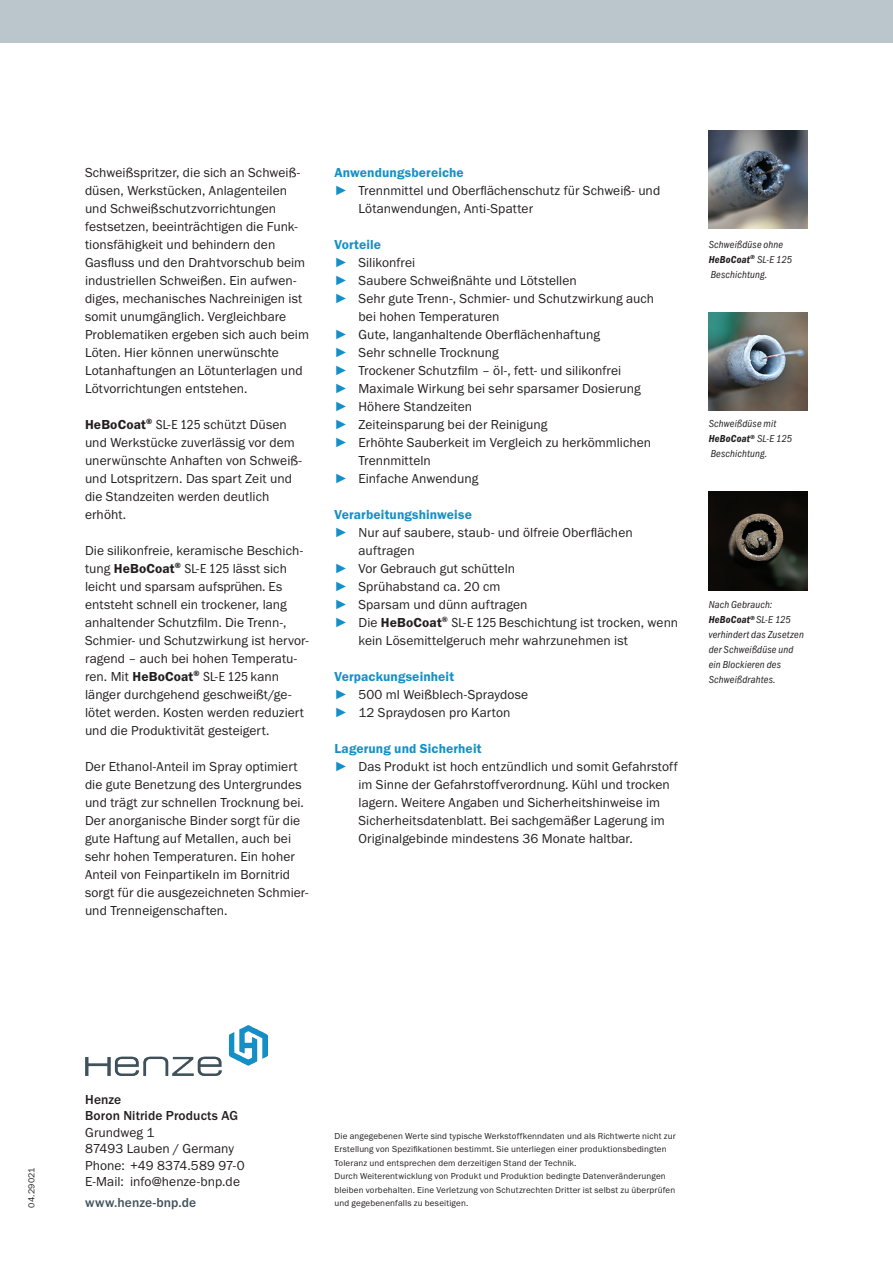
<style>
.page{position:relative;width:893px;height:1263px;background:#fff}
.page>*{position:absolute;margin:0;border:0;box-sizing:border-box;transform-origin:0 0}
.Fließtext{font:13.5px/18px "Franklin Gothic URW Boo";letter-spacing:.005em;color:#231f20}
.Fließtext_Datenblatt{font:13.5px/18px "Franklin Gothic URW Boo";letter-spacing:.005em;color:#231f20}
.Fließtext_Datenblatt-2{font:13.5px "Franklin Gothic URW Dem";letter-spacing:.01em;color:#1490c8}
.Fließtext_Datenblatt-3{font:500 13.5px/16.5px "Franklin Gothic URW";letter-spacing:.01em;color:#231f20}
.Headline_Fließtext{font:13.5px "Franklin Gothic URW Dem";letter-spacing:.01em;color:#1490c8}
.Fließtext_Datenblatt-4{font:500 13.5px "Franklin Gothic URW";letter-spacing:.01em;color:#41525c}
.t1{font:10.5px/15px "Franklin Gothic URW Con Boo Ita";letter-spacing:.015em;color:#231f20}
.BU{font:9px/13.5px "Franklin Gothic URW Boo";letter-spacing:.02em;color:#231f20}
.Fließtext_Datenblatt-5{font:9px "Franklin Gothic URW Boo";letter-spacing:.015em;color:#231f20}
.s1{font-family:"Franklin Gothic URW Dem"}
.s2{font-family:"Franklin Gothic URW Con Boo"}
.s3{font-family:"Franklin Gothic";font-weight:500;font-stretch:condensed;color:#1490c8}
.s4{font-family:"Franklin Gothic URW Con Dem Ita"}
</style>
<div class="page">
<img style="left:709px;top:492px;width:98px;height:99px">
<img style="left:709px;top:130px;width:98px;height:99px">
<img style="left:709px;top:312px;width:98px;height:99px">
<div style="left:0;top:0;width:893px;height:43px;background:#bac5cc"></div>
<img style="left:85px;top:1025px;width:183px;height:51px">
<p class="Fließtext" style="left:85px;top:163px;width:225px">Schweißspritzer, die sich an Schweiß&shy;düsen, Werkstücken, Anlagenteilen und Schweißschutzvorrichtungen festsetzen, beeinträchtigen die Funk&shy;tionsfähigkeit und behindern den Gasfluss und den Drahtvorschub beim industriellen Schweißen. Ein aufwen&shy;diges, mechanisches Nachreinigen ist somit unumgänglich. Vergleichbare Problematiken ergeben sich auch beim Löten. Hier können unerwünschte Lotanhaftungen an Lötunterlagen und Lötvorrichtungen entstehen.</p>
<p class="Fließtext" style="left:85px;top:415px;width:218px"><span class="s1">HeBoCoat</span><sup>®</sup> <span class="s2">SL-E 125</span> schützt Düsen und Werkstücke zuverlässig vor dem unerwünschte Anhaften von Schweiß&shy;und Lotspritzern. Das spart Zeit und die Standzeiten werden deutlich erhöht.</p>
<p class="Fließtext" style="left:85px;top:541px;width:225px">Die silikonfreie, keramische Beschich&shy;tung <span class="s1">HeBoCoat</span><sup>®</sup> <span class="s2">SL-E 125</span> lässt sich leicht und sparsam aufsprühen. Es entsteht schnell ein trockener, lang anhaltender Schutzfilm. Die Trenn-, Schmier- und Schutzwirkung ist hervor&shy;ragend – auch bei hohen Temperatu&shy;ren. Mit <span class="s1">HeBoCoat</span><sup>®</sup> <span class="s2">SL-E 125</span> kann länger durchgehend geschweißt/ge&shy;lötet werden. Kosten werden reduziert und die Produktivität gesteigert.</p>
<p class="Fließtext" style="left:85px;top:757px;width:225px">Der Ethanol-Anteil im Spray optimiert die gute Benetzung des Untergrundes und trägt zur schnellen Trocknung bei.<br>Der anorganische Binder sorgt für die gute Haftung auf Metallen, auch bei sehr hohen Temperaturen. Ein hoher Anteil von Feinpartikeln im Bornitrid sorgt für die ausgezeichneten Schmier&shy;und Trenneigenschaften.</p>
<p class="Headline_Fließtext" style="left:334px;top:164px;width:131px">Anwendungsbereiche</p>
<p class="Fließtext" style="left:358px;top:181px;width:303px;text-indent:-24px"><span class="s3">►</span> Trennmittel und Oberflächenschutz für Schweiß- und<br>Lötanwendungen, Anti-Spatter</p>
<p class="Fließtext_Datenblatt-2" style="left:334px;top:236px;width:48px">Vorteile</p>
<p class="Fließtext" style="left:334px;top:253px;width:82px"><span class="s3">►</span> Silikonfrei</p>
<p class="Fließtext" style="left:334px;top:271px;width:244px"><span class="s3">►</span> Saubere Schweißnähte und Lötstellen</p>
<p class="Fließtext" style="left:358px;top:289px;width:297px;text-indent:-24px"><span class="s3">►</span> Sehr gute Trenn-, Schmier- und Schutzwirkung auch bei hohen Temperaturen</p>
<p class="Fließtext" style="left:334px;top:325px;width:267px"><span class="s3">►</span> Gute, langanhaltende Oberflächenhaftung</p>
<p class="Fließtext" style="left:334px;top:343px;width:166px"><span class="s3">►</span> Sehr schnelle Trocknung</p>
<p class="Fließtext" style="left:334px;top:361px;width:288px"><span class="s3">►</span> Trockener Schutzfilm – öl-, fett- und silikonfrei</p>
<p class="Fließtext" style="left:334px;top:379px;width:308px"><span class="s3">►</span> Maximale Wirkung bei sehr sparsamer Dosierung</p>
<p class="Fließtext" style="left:334px;top:397px;width:139px"><span class="s3">►</span> Höhere Standzeiten</p>
<p class="Fließtext" style="left:334px;top:415px;width:214px"><span class="s3">►</span> Zeiteinsparung bei der Reinigung</p>
<p class="Fließtext" style="left:334px;top:433px;width:318px"><span class="s3">►</span> Erhöhte Sauberkeit im Vergleich zu herkömmlichen</p>
<p class="Fließtext" style="left:358px;top:451px;width:74px">Trennmitteln</p>
<p class="Fließtext" style="left:334px;top:469px;width:145px"><span class="s3">►</span> Einfache Anwendung</p>
<p class="Fließtext_Datenblatt-2" style="left:334px;top:506px;width:139px">Verarbeitungshinweise</p>
<p class="Fließtext_Datenblatt" style="left:358px;top:523px;width:276px;text-indent:-24px"><span class="s3">►</span> Nur auf saubere, staub- und ölfreie Oberflächen auftragen</p>
<p class="Fließtext_Datenblatt" style="left:334px;top:559px;width:182px"><span class="s3">►</span> Vor Gebrauch gut schütteln</p>
<p class="Fließtext_Datenblatt" style="left:334px;top:577px;width:167px"><span class="s3">►</span> Sprühabstand ca. 20 cm</p>
<p class="Fließtext_Datenblatt" style="left:334px;top:595px;width:194px"><span class="s3">►</span> Sparsam und dünn auftragen</p>
<p class="Fließtext_Datenblatt" style="left:358px;top:613px;width:321px;text-indent:-24px"><span class="s3">►</span> Die <span class="s1">HeBoCoat</span><sup>®</sup> <span class="s2">SL-E 125</span> Beschichtung ist trocken, wenn kein Lösemittelgeruch mehr wahrzunehmen ist</p>
<p class="Fließtext_Datenblatt-2" style="left:334px;top:668px;width:121px">Verpackungseinheit</p>
<p class="Fließtext" style="left:334px;top:685px;width:195px"><span class="s3">►</span> 500 ml Weißblech-Spraydose</p>
<p class="Fließtext" style="left:334px;top:703px;width:178px"><span class="s3">►</span> 12 Spraydosen pro Karton</p>
<p class="Fließtext_Datenblatt-2" style="left:334px;top:740px;width:149px">Lagerung und Sicherheit</p>
<p class="Fließtext_Datenblatt" style="left:358px;top:757px;width:321px;text-indent:-24px"><span class="s3">►</span> Das Produkt ist hoch entzündlich und somit Gefahrstoff im Sinne der Gefahrstoffverordnung. Kühl und trocken lagern. Weitere Angaben und Sicherheitshinweise im Sicherheitsdatenblatt. Bei sachgemäßer Lagerung im Originalgebinde mindestens 36 Monate haltbar.</p>
<p class="t1" style="left:709px;top:237px;width:76px">Schweißdüse ohne</p>
<p class="t1" style="left:709px;top:252px;width:85px"><span class="s4">HeBoCoat</span><sup>®</sup> SL-E 125<br>Beschichtung.</p>
<p class="t1" style="left:709px;top:417px;width:69px">Schweißdüse mit</p>
<p class="t1" style="left:709px;top:432px;width:85px"><span class="s4">HeBoCoat</span><sup>®</sup> SL-E 125<br>Beschichtung.</p>
<p class="t1" style="left:709px;top:598px;width:97px">Nach Gebrauch:<br><span class="s4">HeBoCoat</span><sup>®</sup> SL-E 125 verhindert das Zusetzen der Schweißdüse und ein Blockieren des<br>Schweißdrahtes.</p>
<p class="Fließtext_Datenblatt-5" style="left:26px;top:1208px;width:42px;rotate:-90deg">04.29021</p>
<p class="Fließtext_Datenblatt-3" style="left:85px;top:1091px;width:154px">Henze<br>Boron Nitride Products AG</p>
<p class="Fließtext_Datenblatt" style="left:85px;top:1123px;width:71px">Grundweg 1</p>
<p class="Fließtext_Datenblatt" style="left:85px;top:1139px;width:150px">87493 Lauben / Germany</p>
<p class="Fließtext_Datenblatt" style="left:85px;top:1156px;width:161px">Phone: +49 8374.589 97-0</p>
<p class="Fließtext_Datenblatt" style="left:85px;top:1172px;width:156px">E-Mail: info@henze-bnp.de</p>
<p class="Fließtext_Datenblatt-4" style="left:85px;top:1194px;width:113px">www.henze-bnp.de</p>
<p class="BU" style="left:334px;top:1129px;width:343px">Die angegebenen Werte sind typische Werkstoffkenndaten und als Richtwerte nicht zur<br>Erstellung von Spezifikationen bestimmt. Sie unterliegen einer produktionsbedingten<br>Toleranz und entsprechen dem derzeitigen Stand der Technik.</p>
<p class="BU" style="left:334px;top:1169px;width:342px">Durch Weiterentwicklung von Produkt und Produktion bedingte Datenveränderungen bleiben vorbehalten. Eine Verletzung von Schutzrechten Dritter ist selbst zu überprüfen und gegebenenfalls zu beseitigen.</p>
</div>
